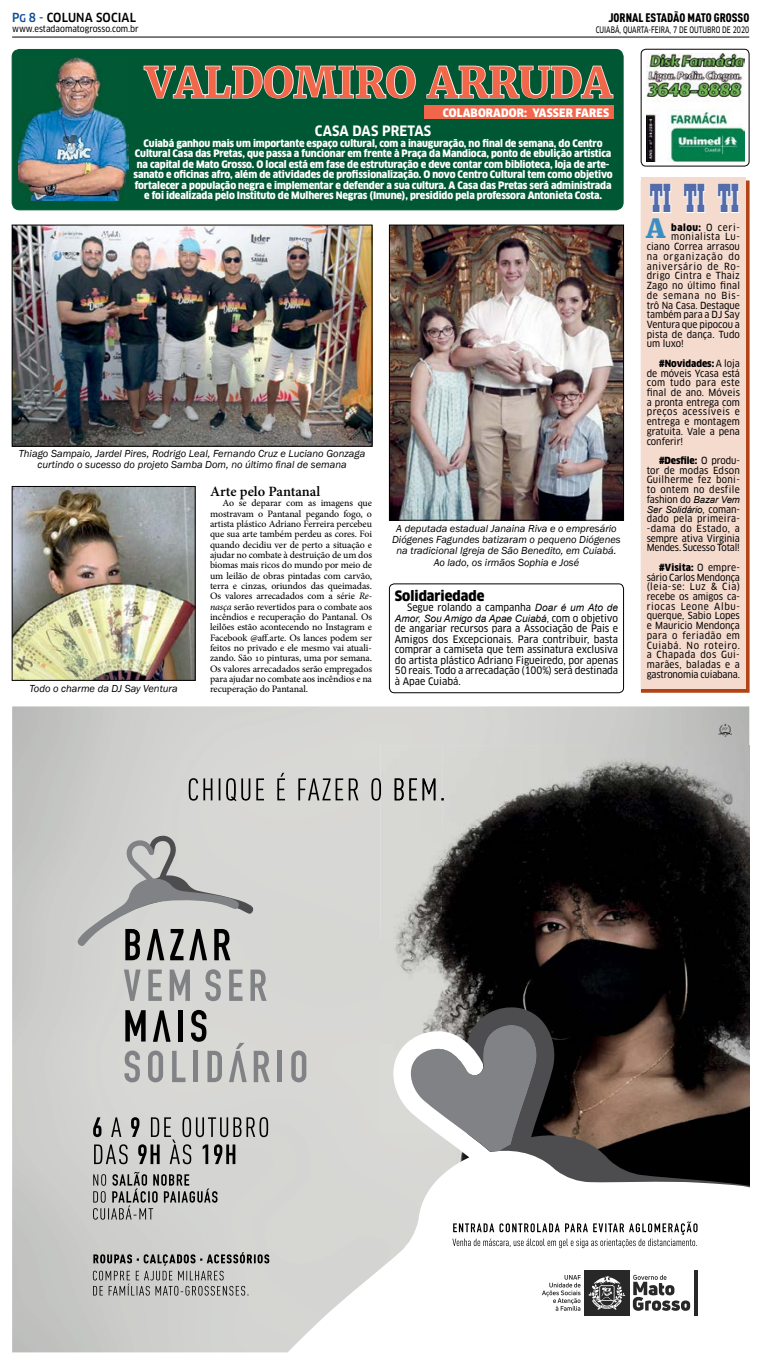
<style>
.page{position:relative;width:762px;height:1365px;background:#fff}
.page>*{position:absolute;margin:0;border:0;box-sizing:border-box;transform-origin:0 0}
.t1{font:700 42.09px "Merriweather";color:#f26649}
.t2{font:42px "Playbill";color:#546ca9}
.t3{font:800 26.25px "Merriweather";color:#3a8ec1}
.t4{font:700 14px "Adobe Hebrew";letter-spacing:-.005em;color:#000}
.t5{font:700 condensed 14px "Clan OT";letter-spacing:.01em;color:#fff}
.t6{font:900 condensed 14px "Clan OT";color:#000}
.t7{font:12.25px "DIN Cond Black Alternate";color:#000}
.t8{font:500 condensed 12.25px "Clan OT";letter-spacing:.01em;color:#000}
.t9{font:900 condensed 11.38px "Clan OT";color:#fff}
.t10{font:italic 10.5px/11.4px "Franklin Gothic";color:#000;text-align:center}
.t11{font:900 condensed 10.06px/10.5px "Clan OT";letter-spacing:-.01em;color:#fff;text-align:center}
.t12{font:10.06px/10.5px "Clan OT Narrow News";letter-spacing:-.005em;color:#000;text-align:justify}
.t13{font:italic 10.06px "Arial";color:#000}
.t14{font:9.62px/9.7px "Clan OT Narrow News";letter-spacing:.015em;color:#000;text-align:justify}
.t15{font:9.62px/10.3px "Adobe Hebrew";letter-spacing:-.01em;color:#000;text-align:justify}
.t16{font:900 condensed 9.62px "Clan OT";color:#000}
.t17{font:italic 9.62px "Arial";letter-spacing:-.005em;color:#000}
.t18{font:8.75px "Clan OT Narrow News";color:#000;scale:.8 1}
.t19{font:8.75px "Clan OT Narrow News";color:#000}
.s1{color:#0e4e96}
.s2{font-size:10.5px;color:#0e4e96}
.s3{font-style:italic}
.s4{font-family:"Arial";font-style:italic}
.s5{font-family:"Clan OT Narrow News";font-style:normal}
.s6{font-family:"Clan OT Narrow News";font-weight:400;font-stretch:normal}
</style>
<div class="page">
<hr style="left:12px;top:37px;width:737px;height:1px;background:#000">
<div style="left:12px;top:49px;width:611px;height:161px;background:#005733;border-radius:7px"></div>
<div style="left:12px;top:49px;width:611px;height:161px;border:1px solid #005733;border-radius:7px"></div>
<img style="left:19px;top:57px;width:109px;height:144px">
<svg style="left:143px;top:65px;width:273px;height:34px"></svg>
<svg style="left:426px;top:65px;width:188px;height:34px"></svg>
<div style="left:425px;top:105px;width:189px;height:14px;background:#f1664a"></div>
<img style="left:646px;top:53px;width:98px;height:108px">
<div style="left:640px;top:49px;width:109px;height:117px;border:1px solid #000;border-radius:5px"></div>
<div style="left:640px;top:180px;width:109px;height:512px;border:4px solid #b34215"></div>
<div style="left:640px;top:177px;width:105px;height:511px;background:#f5dace"></div>
<svg style="left:649px;top:183px;width:22px;height:30px"></svg>
<svg style="left:683px;top:183px;width:23px;height:30px"></svg>
<svg style="left:717px;top:183px;width:22px;height:30px"></svg>
<img style="left:12px;top:706px;width:737px;height:646px">
<svg style="left:718px;top:723px;width:13px;height:14px"></svg>
<svg style="left:93px;top:1251px;width:171px;height:44px;background:#abacaa"></svg>
<svg style="left:93px;top:1116px;width:171px;height:48px;background:#aaaaa8"></svg>
<svg style="left:93px;top:1171px;width:124px;height:48px;background:#aaaba9"></svg>
<svg style="left:189px;top:772px;width:192px;height:29px;background:#b3b3b0"></svg>
<svg style="left:124px;top:969px;width:17px;height:31px"></svg>
<svg style="left:148px;top:969px;width:14px;height:31px"></svg>
<svg style="left:170px;top:969px;width:20px;height:31px"></svg>
<svg style="left:205px;top:969px;width:16px;height:32px"></svg>
<svg style="left:229px;top:969px;width:13px;height:31px"></svg>
<svg style="left:250px;top:969px;width:16px;height:31px"></svg>
<svg style="left:125px;top:1010px;width:21px;height:31px"></svg>
<hr style="left:178px;top:1010px;width:4px;height:31px;background:#000">
<svg style="left:191px;top:1009px;width:15px;height:32px"></svg>
<svg style="left:124px;top:1050px;width:16px;height:32px"></svg>
<svg style="left:148px;top:1050px;width:15px;height:32px"></svg>
<svg style="left:172px;top:1050px;width:13px;height:31px"></svg>
<div style="left:193px;top:1050px;width:5px;height:31px;background:#808285"></div>
<svg style="left:207px;top:1050px;width:15px;height:31px"></svg>
<svg style="left:229px;top:1042px;width:18px;height:39px"></svg>
<svg style="left:254px;top:1050px;width:10px;height:31px"></svg>
<svg style="left:77px;top:834px;width:176px;height:126px;background:#b9bab8"></svg>
<svg style="left:153px;top:1010px;width:17px;height:31px"></svg>
<img style="left:381px;top:745px;width:368px;height:260px">
<img style="left:381px;top:778px;width:62px;height:22px">
<svg style="left:299px;top:1005px;width:450px;height:22px;background:#585755"></svg>
<svg style="left:264px;top:1027px;width:485px;height:325px;background:#938e89"></svg>
<svg style="left:302px;top:1189px;width:447px;height:163px"></svg>
<svg style="left:411px;top:1023px;width:127px;height:128px"></svg>
<div style="left:584px;top:1269px;width:113px;height:46px;background:#fff"></div>
<svg style="left:694px;top:1270px;width:3px;height:45px"></svg>
<div style="left:584px;top:1269px;width:45px;height:46px;background:#292829"></div>
<svg style="left:588px;top:1276px;width:37px;height:33px"></svg>
<svg style="left:632px;top:1274px;width:58px;height:36px"></svg>
<svg style="left:542px;top:1274px;width:38px;height:36px"></svg>
<svg style="left:452px;top:1221px;width:245px;height:26px"></svg>
<svg style="left:12px;top:706px;width:7px;height:6px"></svg>
<img style="left:14px;top:227px;width:356px;height:217px">
<div style="left:12px;top:225px;width:360px;height:221px;border:1px solid #000"></div>
<img style="left:14px;top:488px;width:179px;height:190px">
<div style="left:12px;top:486px;width:183px;height:194px;border:1px solid #000"></div>
<img style="left:391px;top:227px;width:230px;height:291px">
<div style="left:389px;top:225px;width:234px;height:295px;border:1px solid #000"></div>
<div style="left:389px;top:583px;width:234px;height:110px;border:1px solid #000;border-radius:5px"></div>
<p class="t8" style="left:12px;top:10px;width:125px"><span class="s1">P</span><span class="s2">G</span> <span class="s1">8 -</span> COLUNA SOCIAL</p>
<p class="t19" style="left:12px;top:24px;width:128px">www.estadaomatogrosso.com.br</p>
<p class="t7" style="left:608px;top:10px;width:142px">JORNAL ESTADÃO MATO GROSSO</p>
<p class="t18" style="left:595px;top:25px;width:193px">CUIABÁ, QUARTA-FEIRA, 7 DE OUTUBRO DE 2020</p>
<h1 class="t1" style="left:145px;top:56px;width:468px">VALDOMIRO ARRUDA</h1>
<p class="t9" style="left:442px;top:106px;width:168px">COLABORADOR: YASSER FARES</p>
<h3 class="t5" style="left:315px;top:123px;width:118px">CASA DAS PRETAS</h3>
<p class="t11" style="left:133px;top:138px;width:480px">Cuiabá ganhou mais um importante espaço cultural, com a inauguração, no final de semana, do Centro Cultural Casa das Pretas, que passa a funcionar em frente à Praça da Mandioca, ponto de ebulição artística na capital de Mato Grosso. O local está em fase de estruturação e deve contar com biblioteca, loja de arte&shy;sanato e oficinas afro, além de atividades de profissionalização. O novo Centro Cultural tem como objetivo fortalecer a população negra e implementar e defender a sua cultura. A Casa das Pretas será administrada e foi idealizada pelo Instituto de Mulheres Negras (Imune), presidido pela professora Antonieta Costa.</p>
<p class="t10" style="left:19px;top:448px;width:348px">Thiago Sampaio, Jardel Pires, Rodrigo Leal, Fernando Cruz e Luciano Gonzaga curtindo o sucesso do projeto Samba Dom, no último final de semana</p>
<p class="t10" style="left:29px;top:683px;width:150px">Todo o charme da DJ Say Ventura</p>
<h3 class="t4" style="left:210px;top:483px;width:112px">Arte pelo Pantanal</h3>
<p class="t15" style="left:210px;top:498px;width:163px;text-indent:12px">Ao se deparar com as imagens que mostravam o Pantanal pegando fogo, o artista plástico Adriano Ferreira percebeu que sua arte também perdeu as cores. Foi quando decidiu ver de perto a situação e ajudar no combate à destruição de um dos biomas mais ricos do mundo por meio de um leilão de obras pintadas com carvão, terra e cinzas, oriundos das queimadas.<br>Os valores arrecadados com a série <span class="s3">Re&shy;nasça</span> serão revertidos para o combate aos incêndios e recuperação do Pantanal. Os leilões estão acontecendo no Instagram e Facebook @a-.arte. Os lances podem ser feitos no privado e ele mesmo vai atuali&shy;zando. São 10 pinturas, uma por semana.<br>Os valores arrecadados serão empregados para ajudar no combate aos incêndios e na recuperação do Pantanal.</p>
<p class="t10" style="left:392px;top:522px;width:230px">A deputada estadual Janaina Riva e o empresário Diógenes Fagundes batizaram o pequeno Diógenes na tradicional Igreja de São Benedito, em Cuiabá.<br>Ao lado, os irmãos Sophia e José</p>
<h3 class="t6" style="left:395px;top:587px;width:91px">Solidariedade</h3>
<p class="t12" style="left:407px;top:602px;width:212px">Segue rolando a campanha <span class="s4">Doar é um Ato de</span></p>
<p class="t13" style="left:395px;top:611px;width:225px">Amor, Sou Amigo da Apae Cuiabá<span class="s5">, com o objetivo</span></p>
<p class="t12" style="left:395px;top:623px;width:225px">de angariar recursos para a Associação de Pais e Amigos dos Excepcionais. Para contribuir, basta comprar a camiseta que tem assinatura exclusiva do artista plástico Adriano Figueiredo, por apenas 50 reais. Todo a arrecadação (100%) será destinada à Apae Cuiabá.</p>
<h2 class="t2" style="left:649px;top:177px;width:91px">TI TI TI</h2>
<h3 class="t3" style="left:646px;top:212px;width:20px">A</h3>
<p class="t16" style="left:671px;top:222px;width:70px">balou: <span class="s6">O ceri-</span></p>
<p class="t14" style="left:646px;top:232px;width:95px;text-indent:24px">monialista Lu&shy;ciano Correa arrasou na organização do aniversário de Ro&shy;drigo Cintra e Thaiz Zago no último final de semana no Bis&shy;trô Na Casa. Destaque também para a DJ Say Ventura que pipocou a pista de dança. Tudo um luxo!</p>
<p class="t16" style="left:659px;top:358px;width:82px">#Novidades: <span class="s6">A loja</span></p>
<p class="t14" style="left:646px;top:368px;width:95px">de móveis Ycasa está com tudo para este final de ano. Móveis a pronta entrega com preços acessíveis e entrega e montagem gratuita. Vale a pena conferir!</p>
<p class="t16" style="left:659px;top:455px;width:82px">#Desfile: <span class="s6">O produ-</span></p>
<p class="t14" style="left:646px;top:465px;width:95px">tor de modas Edson Guilherme fez boni&shy;to ontem no desfile fashion do <span class="s4">Bazar Vem</span></p>
<p class="t17" style="left:646px;top:503px;width:95px">Ser Solidário<span class="s5">, coman-</span></p>
<p class="t14" style="left:646px;top:514px;width:95px">dado pela primeira--dama do Estado, a sempre ativa Virginia Mendes. Sucesso Total!</p>
<p class="t16" style="left:659px;top:561px;width:82px">#Visita: <span class="s6">O empre-</span></p>
<p class="t14" style="left:646px;top:572px;width:95px">sário Carlos Mendonça (leia-se: Luz &amp; Cia) recebe os amigos ca&shy;riocas Leone Albu&shy;querque, Sabio Lopes e Mauricio Mendonça para o feriadão em Cuiabá. No roteiro. a Chapada dos Gui&shy;marães, baladas e a gastronomia cuiabana.</p>
</div>
